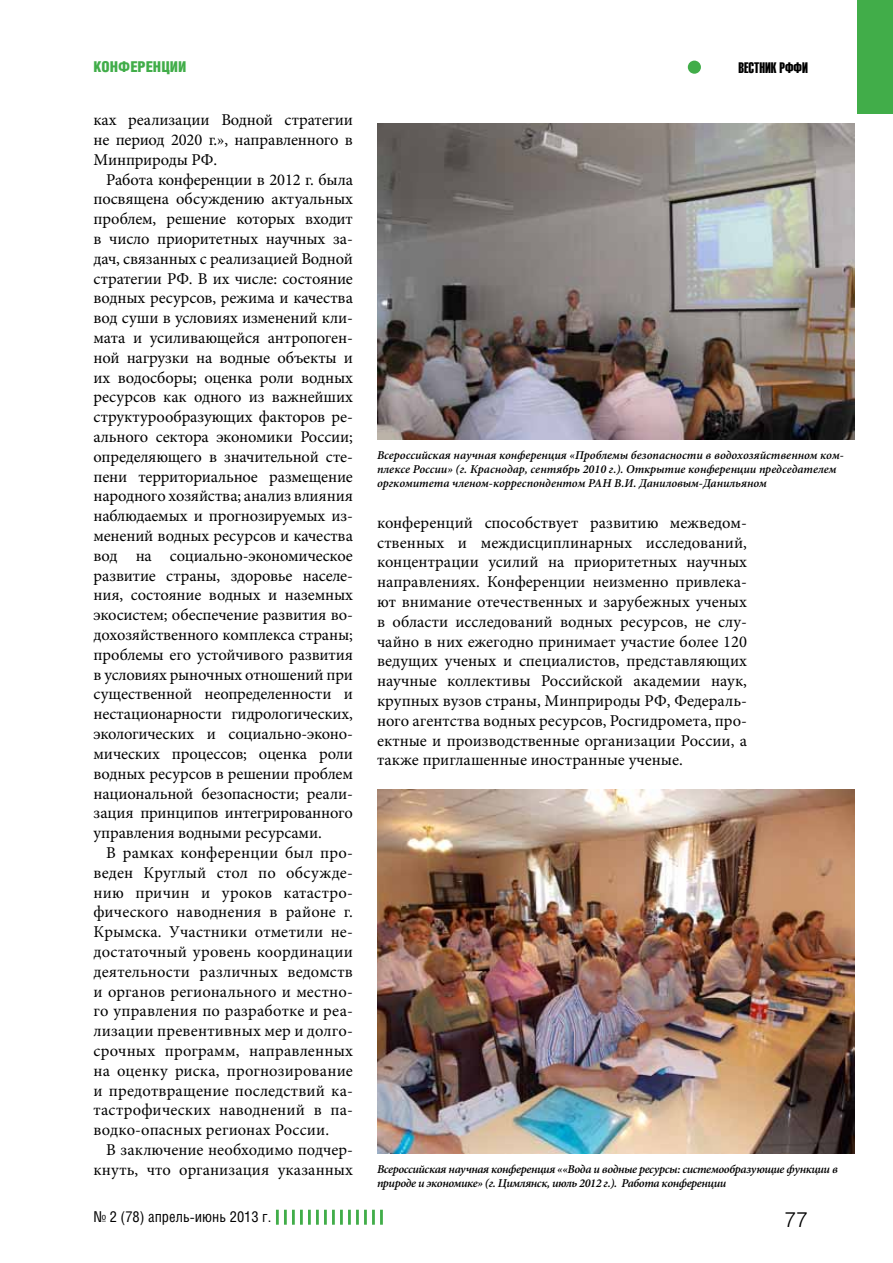
<style>
.page{position:relative;width:893px;height:1263px;background:#fff}
.page>*{position:absolute;margin:0;border:0;box-sizing:border-box;transform-origin:0 0}
.t1{font:21px "Helios Light C";color:#000}
.t2{font:16.5px/19.8px "Minion Pro";color:#000;text-align:justify}
.t3{font:15px "Helios Cond C";color:#000}
.t4{font:15px "Helios Cond Black C";color:#41ad49}
.t5{font:15px "Helios Extra Compressed C";color:#000}
.t6{font:italic 600 12px/14.4px "Minion Pro";letter-spacing:-.01em;color:#000}
.t7{font:italic 600 12px/14.4px "Minion Pro";letter-spacing:-.03em;color:#000}
</style>
<div class="page">
<div style="left:857px;top:0;width:36px;height:113px;background:#41ad49"></div>
<hr style="left:276px;top:1210px;width:3px;height:15px;background:#41ad49">
<hr style="left:284px;top:1210px;width:3px;height:15px;background:#41ad49">
<hr style="left:292px;top:1210px;width:3px;height:15px;background:#41ad49">
<hr style="left:300px;top:1210px;width:3px;height:15px;background:#41ad49">
<hr style="left:308px;top:1210px;width:3px;height:15px;background:#41ad49">
<hr style="left:316px;top:1210px;width:3px;height:15px;background:#41ad49">
<hr style="left:324px;top:1210px;width:3px;height:15px;background:#41ad49">
<hr style="left:332px;top:1210px;width:3px;height:15px;background:#41ad49">
<hr style="left:340px;top:1210px;width:3px;height:15px;background:#41ad49">
<hr style="left:348px;top:1210px;width:3px;height:15px;background:#41ad49">
<hr style="left:356px;top:1210px;width:3px;height:15px;background:#41ad49">
<hr style="left:364px;top:1210px;width:3px;height:15px;background:#41ad49">
<hr style="left:372px;top:1210px;width:3px;height:15px;background:#41ad49">
<hr style="left:380px;top:1210px;width:3px;height:15px;background:#41ad49">
<div style="left:688px;top:61px;width:13px;height:13px;background:#41ad49;border-radius:50%"></div>
<img style="left:377px;top:123px;width:478px;height:317px">
<img style="left:377px;top:789px;width:478px;height:364px">
<p class="t4" style="left:94px;top:58px;width:18px">КОНФЕРЕНЦИИ</p>
<p class="t5" style="left:738px;top:59px;width:71px">Вестник рффи</p>
<p class="t2" style="left:94px;top:110px;width:261px">ках реализации Водной стратегии не период 2020 г.», направленного в Минприроды РФ.</p>
<p class="t2" style="left:94px;top:170px;width:261px;text-indent:13px">Работа конференции в 2012 г. была посвящена обсуждению актуальных проблем, решение которых входит в число приоритетных научных за&shy;дач, связанных с реализацией Водной стратегии РФ. В их числе: состояние водных ресурсов, режима и качества вод суши в условиях изменений кли&shy;мата и усиливающейся антропоген&shy;ной нагрузки на водные объекты и их водосборы; оценка роли водных ресурсов как одного из важнейших структурообразующих факторов ре&shy;ального сектора экономики России; определяющего в значительной сте&shy;пени территориальное размещение народного хозяйства; анализ влияния наблюдаемых и прогнозируемых из&shy;менений водных ресурсов и качества вод на социально-экономическое развитие страны, здоровье населе&shy;ния, состояние водных и наземных экосистем; обеспечение развития во&shy;дохозяйственного комплекса страны; проблемы его устойчивого развития в условиях рыночных отношений при существенной неопределенности и нестационарности гидрологических, экологических и социально-эконо&shy;мических процессов; оценка роли водных ресурсов в решении проблем национальной безопасности; реали&shy;зация принципов интегрированного управления водными ресурсами.</p>
<p class="t2" style="left:94px;top:843px;width:261px;text-indent:13px">В рамках конференции был про&shy;веден Круглый стол по обсужде&shy;нию причин и уроков катастро&shy;фического наводнения в районе г.<br>Крымска. Участники отметили не&shy;достаточный уровень координации деятельности различных ведомств и органов регионального и местно&shy;го управления по разработке и реа&shy;лизации превентивных мер и долго&shy;срочных программ, направленных на оценку риска, прогнозирование и предотвращение последствий ка&shy;тастрофических наводнений в па&shy;водко-опасных регионах России.</p>
<p class="t2" style="left:94px;top:1140px;width:261px;text-align:right">В заключение необходимо подчер&shy;кнуть, что организация указанных</p>
<p class="t6" style="left:377px;top:447px;width:468px">Всероссийская научная конференция «Проблемы безопасности в водохозяйственном ком&shy;плексе России» (г. Краснодар, сентябрь 2010 г.). Открытие конференции председателем оргкомитета членом-корреспондентом РАН В.И. Даниловым-Данильяном</p>
<p class="t2" style="left:377px;top:513px;width:371px">конференций способствует развитию межведом&shy;ственных и междисциплинарных исследований, концентрации усилий на приоритетных научных направлениях. Конференции неизменно привлека&shy;ют внимание отечественных и зарубежных ученых в области исследований водных ресурсов, не слу&shy;чайно в них ежегодно принимает участие более 120 ведущих ученых и специалистов, представляющих научные коллективы Российской академии наук, крупных вузов страны, Минприроды РФ, Федераль&shy;ного агентства водных ресурсов, Росгидромета, про&shy;ектные и производственные организации России, а также приглашенные иностранные ученые.</p>
<p class="t7" style="left:377px;top:1162px;width:462px">Всероссийская научная конференция ««Вода и водные ресурсы: системообразующие функции в природе и экономике» (г. Цимлянск, июль 2012 г.). Работа конференции</p>
<p class="t3" style="left:94px;top:1208px;width:179px">№ 2 (78) апрель-июнь 2013 г.</p>
<p class="t1" style="left:785px;top:1207px;width:25px">77</p>
</div>
